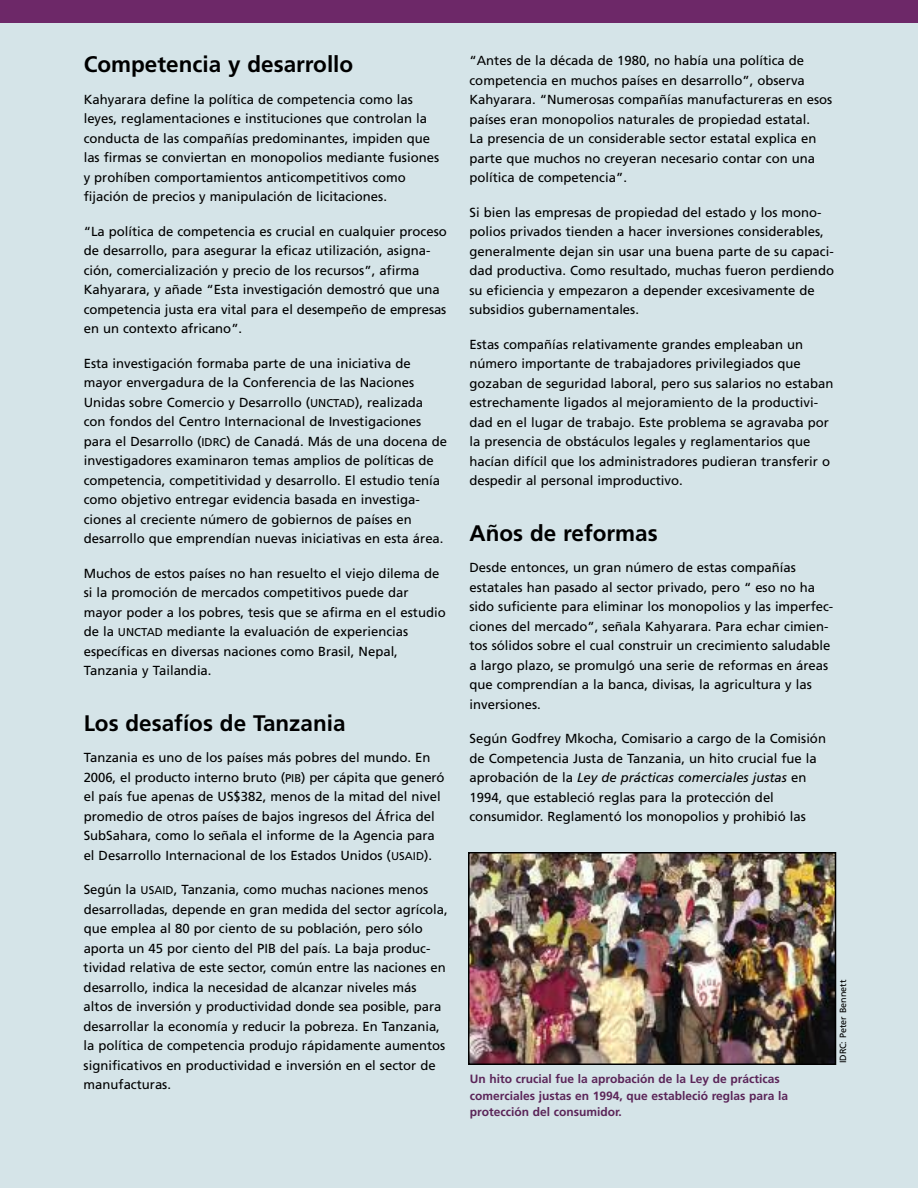
<style>
.page{position:relative;width:918px;height:1188px;background:#fff}
.page>*{position:absolute;margin:0;border:0;box-sizing:border-box;transform-origin:0 0}
.t1{font:700 22.5px "Frutiger";color:#000}
.t2{font:13.2px/19.5px "Frutiger";color:#000}
.t3{font:700 12px/16.5px "Frutiger";color:#5b2559}
.t4{font:9px "Frutiger";color:#000}
.s1{font-size:11.25px}
.s2{font-style:italic}
</style>
<div class="page">
<div style="left:0;top:12px;width:918px;height:1176px;background:#d5e4e8"></div>
<div style="left:908px;top:0;width:10px;height:22px;background:#6d2868"></div>
<div style="left:0;top:0;width:916px;height:22px;background:#6d2868"></div>
<img style="left:471px;top:855px;width:362px;height:207px">
<div style="left:468px;top:852px;width:368px;height:213px;border:2px solid #000"></div>
<h1 class="t1" style="left:84px;top:56px;width:271px">Competencia y desarrollo</h1>
<p class="t2" style="left:84px;top:91px;width:357px">Kahyarara define la política de competencia como las leyes, reglamentaciones e instituciones que controlan la conducta de las compañías predominantes, impiden que las firmas se conviertan en monopolios mediante fusiones y prohíben comportamientos anticompetitivos como fijación de precios y manipulación de licitaciones.</p>
<p class="t2" style="left:84px;top:223px;width:365px">“La política de competencia es crucial en cualquier proceso de desarrollo, para asegurar la eficaz utilización, asigna&shy;ción, comercialización y precio de los recursos”, afirma Kahyarara, y añade “Esta investigación demostró que una competencia justa era vital para el desempeño de empresas en un contexto africano”.</p>
<p class="t2" style="left:84px;top:355px;width:365px">Esta investigación formaba parte de una iniciativa de mayor envergadura de la Conferencia de las Naciones Unidas sobre Comercio y Desarrollo (<span class="s1">UNCTAD</span>), realizada con fondos del Centro Internacional de Investigaciones para el Desarrollo (<span class="s1">IDRC</span>) de Canadá. Más de una docena de investigadores examinaron temas amplios de políticas de competencia, competitividad y desarrollo. El estudio tenía como objetivo entregar evidencia basada en investiga&shy;ciones al creciente número de gobiernos de países en desarrollo que emprendían nuevas iniciativas en esta área.</p>
<p class="t2" style="left:84px;top:565px;width:364px">Muchos de estos países no han resuelto el viejo dilema de si la promoción de mercados competitivos puede dar mayor poder a los pobres, tesis que se afirma en el estudio de la <span class="s1">UNCTAD</span> mediante la evaluación de experiencias específicas en diversas naciones como Brasil, Nepal, Tanzania y Tailandia.</p>
<h1 class="t1" style="left:84px;top:714px;width:263px">Los desafíos de Tanzania</h1>
<p class="t2" style="left:84px;top:749px;width:362px">Tanzania es uno de los países más pobres del mundo. En 2006, el producto interno bruto (<span class="s1">PIB</span>) per cápita que generó el país fue apenas de US$382, menos de la mitad del nivel promedio de otros países de bajos ingresos del África del SubSahara, como lo señala el informe de la Agencia para el Desarrollo Internacional de los Estados Unidos (<span class="s1">USAID</span>).</p>
<p class="t2" style="left:84px;top:881px;width:366px">Según la <span class="s1">USAID</span>, Tanzania, como muchas naciones menos desarrolladas, depende en gran medida del sector agrícola, que emplea al 80 por ciento de su población, pero sólo aporta un 45 por ciento del PIB del país. La baja produc&shy;tividad relativa de este sector, común entre las naciones en desarrollo, indica la necesidad de alcanzar niveles más altos de inversión y productividad donde sea posible, para desarrollar la economía y reducir la pobreza. En Tanzania, la política de competencia produjo rápidamente aumentos significativos en productividad e inversión en el sector de manufacturas.</p>
<p class="t2" style="left:470px;top:52px;width:364px">“Antes de la década de 1980, no había una política de competencia en muchos países en desarrollo”, observa Kahyarara. “Numerosas compañías manufactureras en esos países eran monopolios naturales de propiedad estatal.<br>La presencia de un considerable sector estatal explica en parte que muchos no creyeran necesario contar con una política de competencia”.</p>
<p class="t2" style="left:470px;top:204px;width:366px">Si bien las empresas de propiedad del estado y los mono&shy;polios privados tienden a hacer inversiones considerables, generalmente dejan sin usar una buena parte de su capaci&shy;dad productiva. Como resultado, muchas fueron perdiendo su eficiencia y empezaron a depender excesivamente de subsidios gubernamentales.</p>
<p class="t2" style="left:470px;top:336px;width:365px">Estas compañías relativamente grandes empleaban un número importante de trabajadores privilegiados que gozaban de seguridad laboral, pero sus salarios no estaban estrechamente ligados al mejoramiento de la productivi&shy;dad en el lugar de trabajo. Este problema se agravaba por la presencia de obstáculos legales y reglamentarios que hacían difícil que los administradores pudieran transferir o despedir al personal improductivo.</p>
<h1 class="t1" style="left:470px;top:524px;width:190px">Años de reformas</h1>
<p class="t2" style="left:470px;top:559px;width:365px">Desde entonces, un gran número de estas compañías estatales han pasado al sector privado, pero “ eso no ha sido suficiente para eliminar los monopolios y las imperfec&shy;ciones del mercado”, señala Kahyarara. Para echar cimien&shy;tos sólidos sobre el cual construir un crecimiento saludable a largo plazo, se promulgó una serie de reformas en áreas que comprendían a la banca, divisas, la agricultura y las inversiones.</p>
<p class="t2" style="left:470px;top:730px;width:358px">Según Godfrey Mkocha, Comisario a cargo de la Comisión de Competencia Justa de Tanzania, un hito crucial fue la aprobación de la <span class="s2">Ley de prácticas comerciales justas</span> en 1994, que estableció reglas para la protección del consumidor. Reglamentó los monopolios y prohibió las</p>
<p class="t3" style="left:470px;top:1072px;width:320px">Un hito crucial fue la aprobación de la Ley de prácticas comerciales justas en 1994, que estableció reglas para la protección del consumidor.</p>
<p class="t4" style="left:840px;top:1063px;width:85px;rotate:-90deg">IDRC: Peter Bennett</p>
</div>
